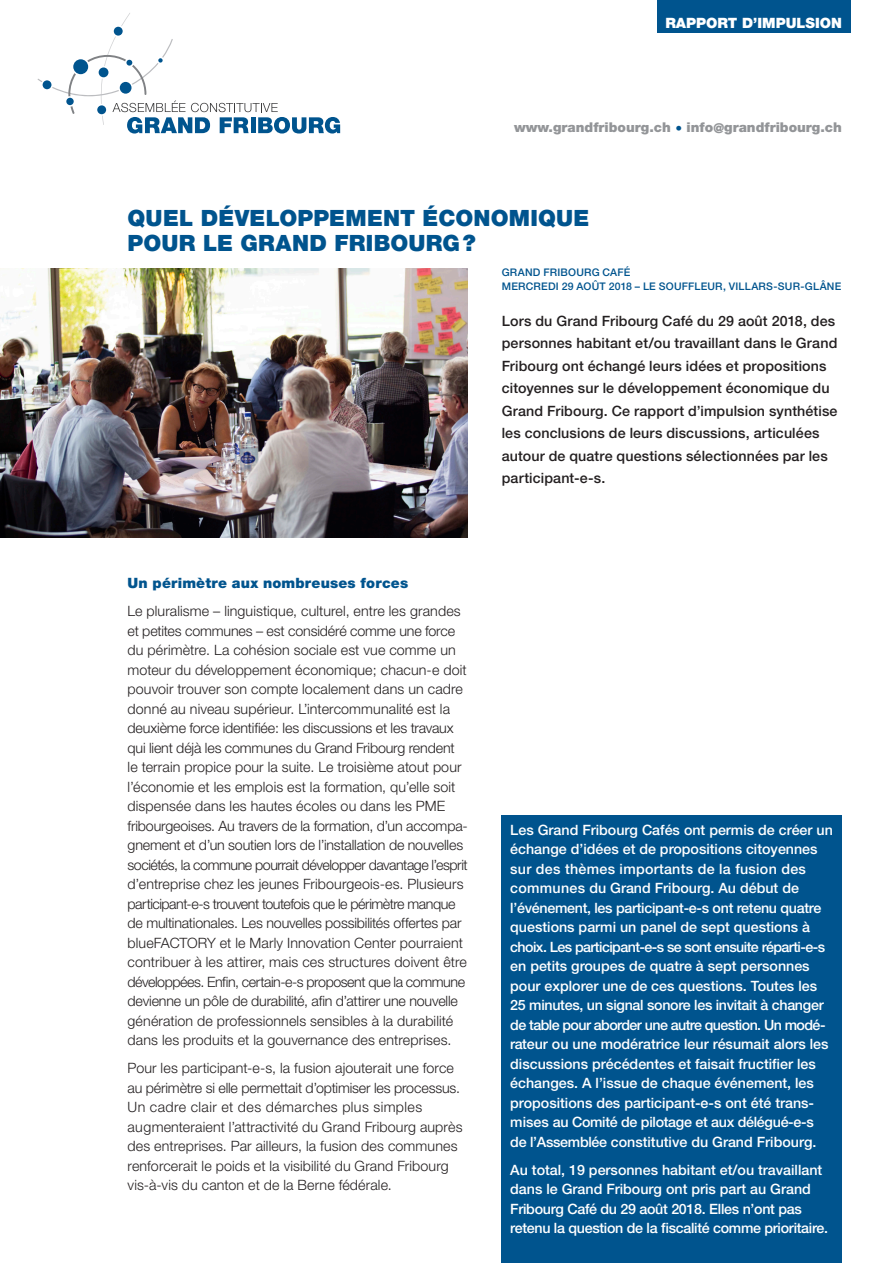
<style>
.page{position:relative;width:893px;height:1263px;background:#fff}
.page>*{position:absolute;margin:0;border:0;box-sizing:border-box;transform-origin:0 0}
.t1{font:900 22.5px/25.5px "Helvetica Neue";letter-spacing:.005em;color:#00548e}
.t2{font:300 14.25px/19.5px "Helvetica Neue";letter-spacing:.005em;color:#231f20}
.t3{font:500 14.25px/19.5px "Helvetica Neue";color:#fff}
.t4{font:500 14.25px/22.5px "Helvetica Neue";letter-spacing:.01em;color:#231f20}
.t5{font:900 14.25px "Helvetica Neue";letter-spacing:.01em;color:#00548e}
.t6{font:900 14.25px "Helvetica Neue";color:#fff}
.t7{font:900 13.5px "Helvetica Neue";color:#939598}
.t8{font:500 10.5px/13.5px "Helvetica Neue";letter-spacing:.02em;color:#00548e}
.s1{color:#00548e}
</style>
<div class="page">
<div style="left:657px;top:0;width:193px;height:32px;background:#00548e"></div>
<img style="left:0;top:268px;width:468px;height:269px">
<svg style="left:121px;top:13px;width:9px;height:13px"></svg>
<div style="left:114px;top:27px;width:9px;height:9px;background:#00548e;border-radius:50%"></div>
<div style="left:43px;top:80px;width:8px;height:9px;background:#00548e;border-radius:50%"></div>
<svg style="left:52px;top:36px;width:288px;height:98px"></svg>
<div style="left:73px;top:59px;width:15px;height:15px;background:#00548e;border-radius:50%"></div>
<div style="left:99px;top:67px;width:9px;height:10px;background:#00548e;border-radius:50%"></div>
<div style="left:97px;top:105px;width:9px;height:9px;background:#00548e;border-radius:50%"></div>
<div style="left:502px;top:815px;width:340px;height:448px;background:#00548e"></div>
<p class="t6" style="left:665px;top:14px;width:178px">RAPPORT D’IMPULSION</p>
<p class="t7" style="left:514px;top:119px;width:329px">www.grandfribourg.ch <span class="s1">•</span> info@grandfribourg.ch</p>
<p class="t1" style="left:128px;top:205px;width:463px">QUEL DÉVELOPPEMENT ÉCONOMIQUE<br>POUR LE GRAND FRIBOURG?</p>
<p class="t8" style="left:502px;top:266px;width:341px">GRAND FRIBOURG CAFÉ<br>MERCREDI 29 AOÛT 2018 – LE SOUFFLEUR, VILLARS-SUR-GLÂNE</p>
<p class="t4" style="left:502px;top:309px;width:337px">Lors du Grand Fribourg Café du 29 août 2018, des personnes habitant et/ou travaillant dans le Grand Fribourg ont échangé leurs idées et propositions citoyennes sur le développement économique du Grand Fribourg. Ce rapport d’impulsion synthétise les conclusions de leurs discussions, articulées autour de quatre questions sélectionnées par les participant-e-s.</p>
<p class="t5" style="left:128px;top:575px;width:282px">Un périmètre aux nombreuses forces</p>
<p class="t2" style="left:128px;top:601px;width:342px">Le pluralisme – linguistique, culturel, entre les grandes et petites communes – est considéré comme une force du périmètre. La cohésion sociale est vue comme un moteur du développement économique; chacun-e doit pouvoir trouver son compte localement dans un cadre donné au niveau supérieur. L’intercommunalité est la deuxième force identifiée: les discussions et les travaux qui lient déjà les communes du Grand Fribourg rendent le terrain propice pour la suite. Le troisième atout pour l’économie et les emplois est la formation, qu’elle soit dispensée dans les hautes écoles ou dans les PME fribourgeoises. Au travers de la formation, d’un accompa&shy;gnement et d’un soutien lors de l’installation de nouvelles sociétés, la commune pourrait développer davantage l’esprit d’entreprise chez les jeunes Fribourgeois-es. Plusieurs participant-e-s trouvent toutefois que le périmètre manque de multinationales. Les nouvelles possibilités offertes par blueFACTORY et le Marly Innovation Center pourraient contribuer à les attirer, mais ces structures doivent être développées. Enfin, certain-e-s proposent que la commune devienne un pôle de durabilité, afin d’attirer une nouvelle génération de professionnels sensibles à la durabilité dans les produits et la gouvernance des entreprises.</p>
<p class="t2" style="left:128px;top:1058px;width:336px">Pour les participant-e-s, la fusion ajouterait une force au périmètre si elle permettait d’optimiser les processus.<br>Un cadre clair et des démarches plus simples augmenteraient l’attractivité du Grand Fribourg auprès des entreprises. Par ailleurs, la fusion des communes renforcerait le poids et la visibilité du Grand Fribourg vis-à-vis du canton et de la Berne fédérale.</p>
<p class="t3" style="left:510px;top:820px;width:324px">Les Grand Fribourg Cafés ont permis de créer un échange d’idées et de propositions citoyennes sur des thèmes importants de la fusion des communes du Grand Fribourg. Au début de l’événement, les participant-e-s ont retenu quatre questions parmi un panel de sept questions à choix. Les participant-e-s se sont ensuite réparti-e-s en petits groupes de quatre à sept personnes pour explorer une de ces questions. Toutes les 25 minutes, un signal sonore les invitait à changer de table pour aborder une autre question. Un modé&shy;rateur ou une modératrice leur résumait alors les discussions précédentes et faisait fructifier les échanges. A l’issue de chaque événement, les propositions des participant-e-s ont été trans&shy;mises au Comité de pilotage et aux délégué-e-s de l’Assemblée constitutive du Grand Fribourg.</p>
<p class="t3" style="left:510px;top:1160px;width:319px">Au total, 19 personnes habitant et/ou travaillant dans le Grand Fribourg ont pris part au Grand Fribourg Café du 29 août 2018. Elles n’ont pas retenu la question de la fiscalité comme prioritaire.</p>
</div>
